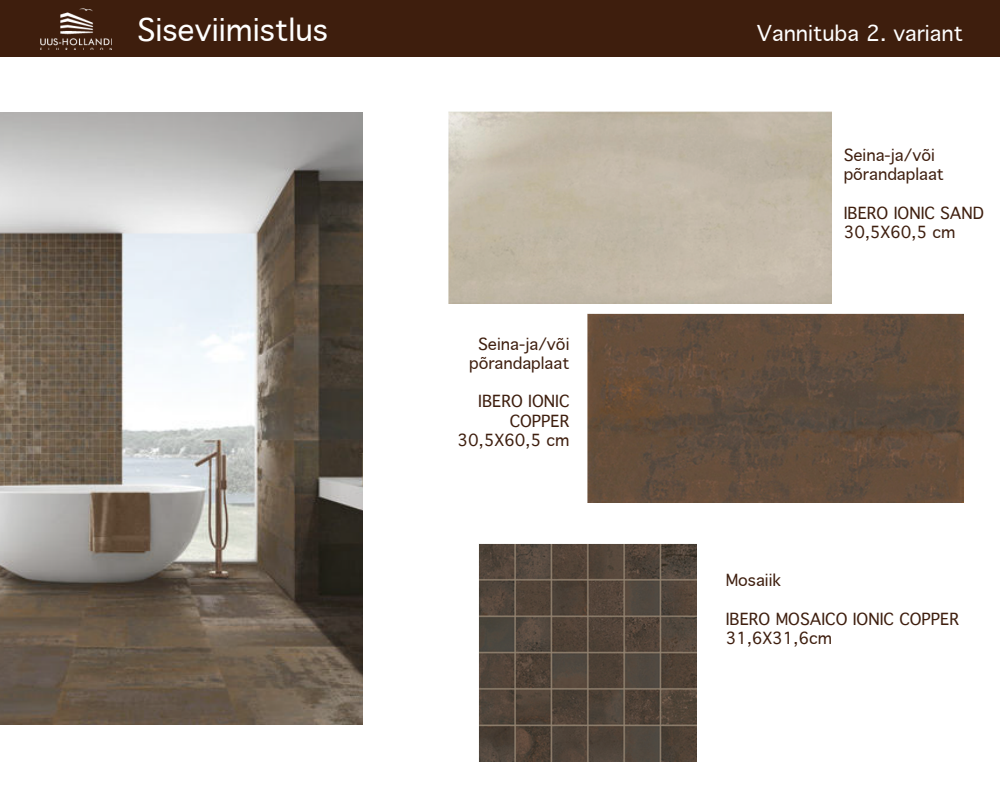
<style>
.page{position:relative;width:1000px;height:800px;background:#fff}
.page>*{position:absolute;margin:0;border:0;box-sizing:border-box;transform-origin:0 0}
.t1{font:30px "Geneva";color:#fff}
.t2{font:21px "Geneva";color:#fff}
.t3{font:16px/19.2px "Geneva";color:#3e1e0e}
</style>
<div class="page">
<div style="left:0;top:1px;width:1000px;height:56px;background:#3e1e0d"></div>
<img style="left:40px;top:8px;width:72px;height:42px">
<img style="left:587px;top:314px;width:377px;height:188px">
<img style="left:478px;top:543px;width:218px;height:218px">
<img style="left:0;top:112px;width:363px;height:613px">
<h1 class="t1" style="left:137px;top:13px;width:193px">!"#$%""&amp;"#'()#</h1>
<h2 class="t2" style="left:757px;top:21px;width:208px">6788"')O7/LP/%7&lt;"78'</h2>
<p class="t3" style="left:469px;top:335px;width:102px;text-align:center">Seina-ja/või põrandaplaat</p>
<p class="t3" style="left:458px;top:392px;width:113px;text-align:right">IBERO IONIC<br>COPPER<br>30,5X60,5 cm</p>
<p class="t3" style="left:844px;top:146px;width:102px">Seina-ja/või põrandaplaat</p>
<p class="t3" style="left:844px;top:203px;width:142px">IBERO IONIC SAND<br>30,5X60,5 cm</p>
<p class="t3" style="left:726px;top:571px;width:57px">Mosaiik</p>
<p class="t3" style="left:726px;top:609px;width:235px">IBERO MOSAICO IONIC COPPER<br>31,6X31,6cm</p>
</div>
